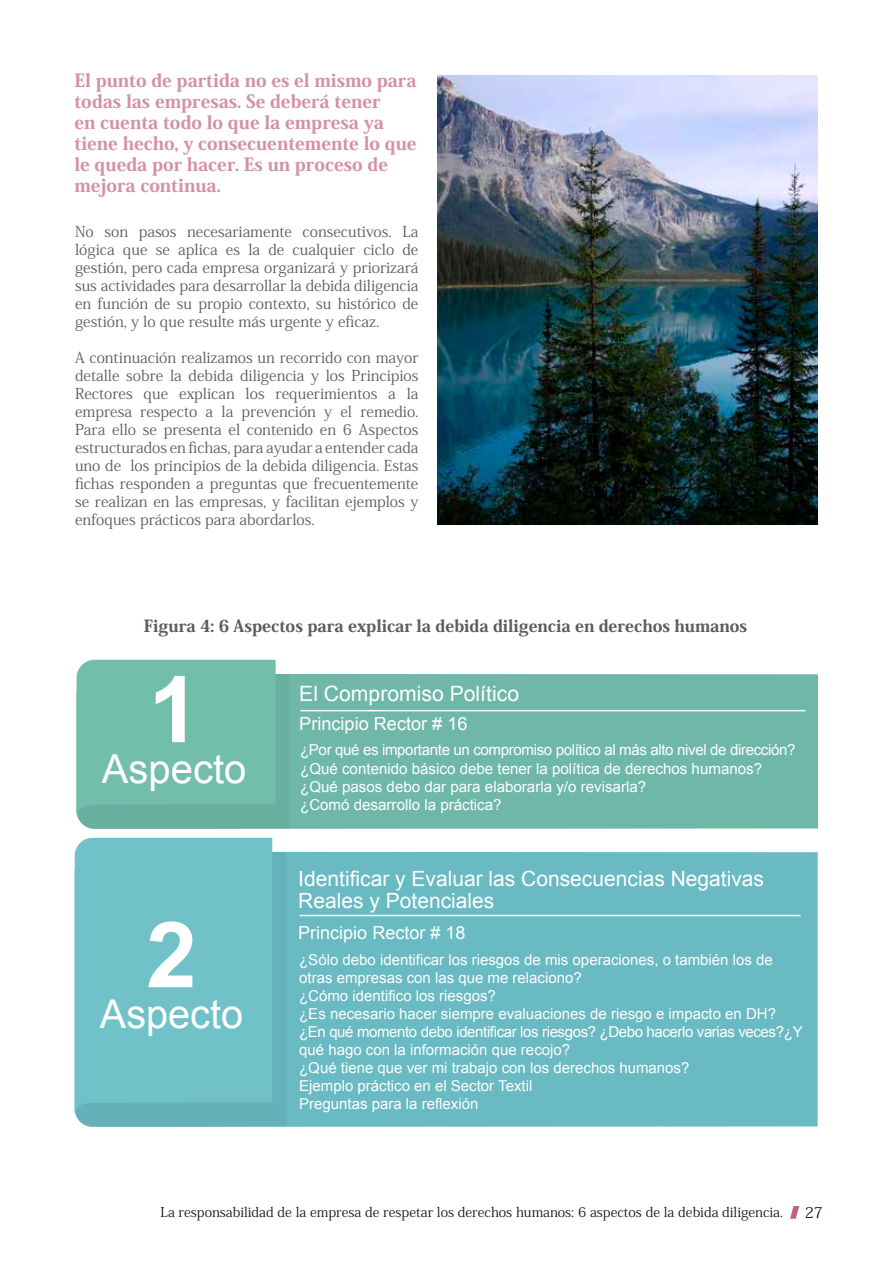
<style>
.page{position:relative;width:893px;height:1263px;background:#fff}
.page>*{position:absolute;margin:0;border:0;box-sizing:border-box;transform-origin:0 0}
.t1{font:700 92.25px "Arial";color:#fff}
.t2{font:700 91.5px "Arial";color:#fff}
.t3{font:39.9px "Arial";color:#fff}
.t4{font:39.6px "Arial";color:#fff}
.t5{font:21.15px "Arial";color:#fff}
.t6{font:21px/22.5px "Arial";color:#fff}
.t7{font:18.15px "Arial";color:#fff}
.t8{font:800 18px/21px "Koz Min Pro";color:#d491a4}
.t9{font:18px "Arial";color:#fff}
.t10{font:800 16.5px "Koz Min Pro";color:#5c5b5f}
.t11{font:15.15px/18.1px "Arial";color:#fff}
.t12{font:15px/18px "Koz Min Pro";color:#5c5b5f;text-align:justify}
.t13{font:15px/18px "Arial";color:#fff}
.t14{font:15px "Koz Min Pro";color:#1f1410}
.t15{font:13.5px "Koz Min Pro";color:#1f1410}
</style>
<div class="page">
<img style="left:437px;top:75px;width:381px;height:450px">
<div style="left:290px;top:674px;width:528px;height:155px;background:#6fb8a9"></div>
<svg style="left:77px;top:660px;width:213px;height:169px;background:#72bba9"></svg>
<hr style="left:300px;top:710px;width:505px;height:1px;background:#fff">
<div style="left:286px;top:852px;width:532px;height:275px;background:#69bac3"></div>
<div style="left:76px;top:852px;width:210px;height:275px;background:#64b1ba"></div>
<div style="left:75px;top:838px;width:197px;height:277px;background:#70c1c8"></div>
<hr style="left:300px;top:915px;width:501px;height:1px;background:#fff">
<svg style="left:790px;top:1206px;width:9px;height:13px"></svg>
<p class="t8" style="left:74px;top:69px;width:344px">El punto de partida no es el mismo para todas las empresas. Se deberá tener<br>en cuenta todo lo que la empresa ya tiene hecho, y consecuentemente lo que le queda por hacer. Es un proceso de mejora continua.</p>
<p class="t12" style="left:75px;top:222px;width:345px">No son pasos necesariamente consecutivos. La lógica que se aplica es la de cualquier ciclo de gestión, pero cada empresa organizará y priorizará sus actividades para desarrollar la debida diligencia en función de su propio contexto, su histórico de gestión, y lo que resulte más urgente y eficaz.</p>
<p class="t12" style="left:75px;top:348px;width:345px">A continuación realizamos un recorrido con mayor detalle sobre la debida diligencia y los Principios Rectores que explican los requerimientos a la empresa respecto a la prevención y el remedio.<br>Para ello se presenta el contenido en 6 Aspectos estructurados en fichas, para ayudar a entender cada uno de los principios de la debida diligencia. Estas fichas responden a preguntas que frecuentemente se realizan en las empresas, y facilitan ejemplos y enfoques prácticos para abordarlos.</p>
<p class="t10" style="left:144px;top:614px;width:605px">Figura 4: 6 Aspectos para explicar la debida diligencia en derechos humanos</p>
<h1 class="t1" style="left:148px;top:648px;width:53px">1</h1>
<h3 class="t3" style="left:102px;top:743px;width:146px">Aspecto</h3>
<h2 class="t2" style="left:146px;top:894px;width:52px">2</h2>
<h3 class="t4" style="left:100px;top:988px;width:145px">Aspecto</h3>
<h3 class="t5" style="left:299px;top:679px;width:221px">El Compromiso Político</h3>
<p class="t11" style="left:300px;top:741px;width:497px">¿Por qué es importante un compromiso político al más alto nivel de dirección? ¿Qué contenido básico debe tener la política de derechos humanos? ¿Qué pasos debo dar para elaborarla y/o revisarla?<br>¿Comó desarrollo la práctica?</p>
<p class="t7" style="left:299px;top:712px;width:170px">Principio Rector # 16</p>
<h3 class="t6" style="left:298px;top:867px;width:467px">Identificar y Evaluar las Consecuencias Negativas<br>Reales y Potenciales</h3>
<p class="t9" style="left:298px;top:921px;width:169px">Principio Rector # 18</p>
<p class="t13" style="left:299px;top:950px;width:505px">¿Sólo debo identificar los riesgos de mis operaciones, o también los de otras empresas con las que me relaciono?<br>¿Cómo identifico los riesgos?<br>¿Es necesario hacer siempre evaluaciones de riesgo e impacto en DH? ¿En qué momento debo identificar los riesgos? ¿Debo hacerlo varias veces?¿Y qué hago con la información que recojo?<br>¿Qué tiene que ver mi trabajo con los derechos humanos?<br>Ejemplo práctico en el Sector Textil<br>Preguntas para la reflexión</p>
<p class="t15" style="left:160px;top:1202px;width:624px">La responsabilidad de la empresa de respetar los derechos humanos: 6 aspectos de la debida diligencia.</p>
<p class="t14" style="left:805px;top:1202px;width:20px">27</p>
</div>
